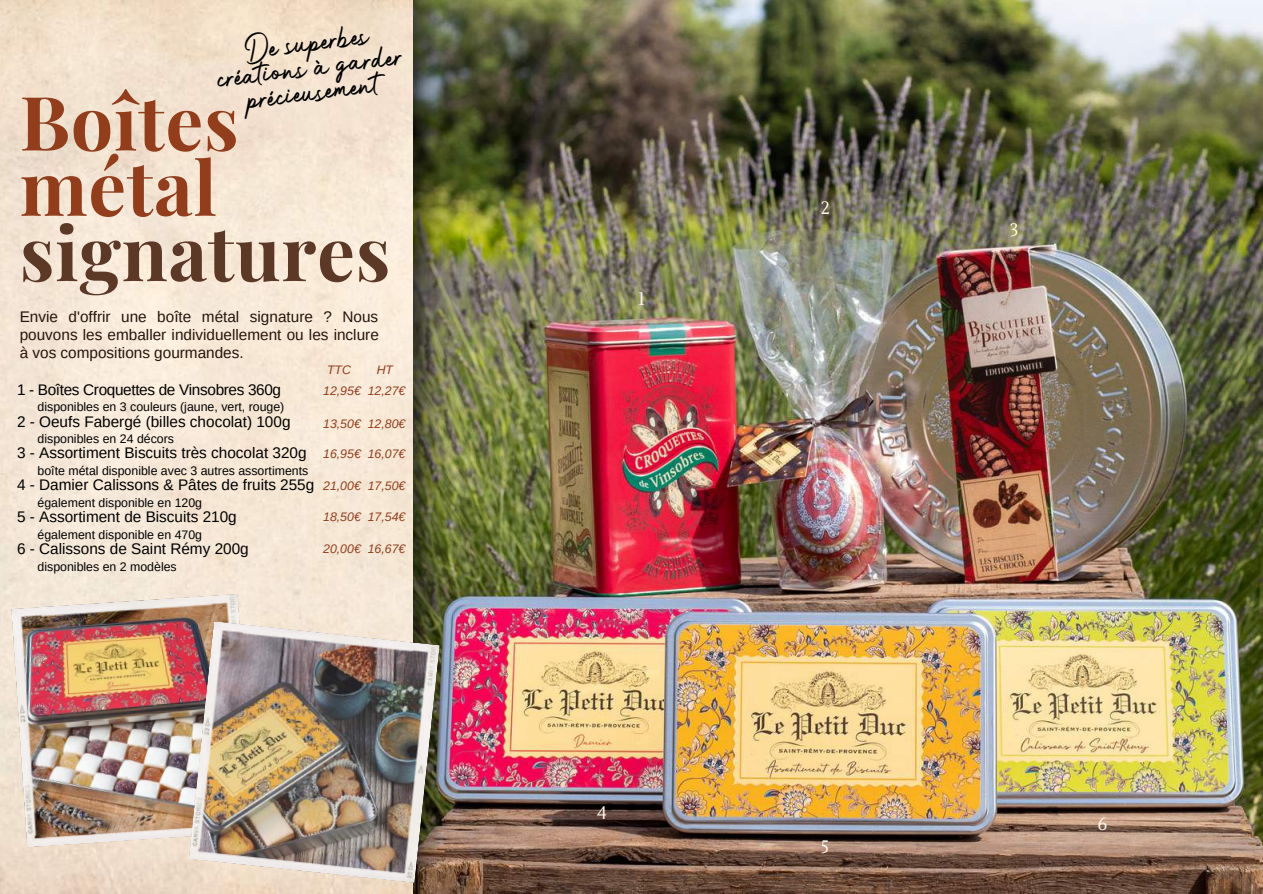
<style>
.page{position:relative;width:1263px;height:894px;background:#fff}
.page>*{position:absolute;margin:0;border:0;box-sizing:border-box;transform-origin:0 0}
.t1{font:700 75px/65.2px "Playfair Display";letter-spacing:.01em;color:#923e1d}
.t2{font:700 75px "Playfair Display";letter-spacing:.01em;color:#5c3826}
.t3{font:21.9px/24.8px "Anantha Signature";color:#000;text-align:center}
.t4{font:18px "Lustria";color:#fff8f1}
.t5{font:15.3px "Arimo";color:#000}
.t6{font:15.3px/18px "Arimo";color:#24140d;text-align:justify}
.t7{font:15.3px "Arimo";letter-spacing:-.02em;color:#000}
.t8{font:12.3px "Arimo";color:#000}
.t9{font:italic 12.3px "Arimo";color:#923e1d}
</style>
<div class="page">
<img style="left:458px;top:0;width:804px;height:893px">
<img style="left:0;top:0;width:458px;height:893px">
<img style="left:11px;top:593px;width:243px;height:254px">
<img style="left:189px;top:621px;width:251px;height:261px">
<h2 class="t3" style="left:213px;top:43px;width:188px;rotate:-7deg">De superbes créations à garder précieusement</h2>
<h1 class="t1" style="left:20px;top:87px;width:220px">Boîtes métal</h1>
<h1 class="t2" style="left:20px;top:200px;width:372px">signatures</h1>
<p class="t6" style="left:20px;top:307px;width:361px">Envie d'offrir une boîte métal signature ? Nous pouvons les emballer individuellement ou les inclure à vos compositions gourmandes.</p>
<p class="t9" style="left:323px;top:384px;width:39px">12,95€</p>
<p class="t9" style="left:323px;top:416px;width:39px">13,50€</p>
<p class="t9" style="left:323px;top:447px;width:39px">16,95€</p>
<p class="t9" style="left:323px;top:479px;width:39px">21,00€</p>
<p class="t9" style="left:323px;top:509px;width:39px">18,50€</p>
<p class="t9" style="left:323px;top:541px;width:39px">20,00€</p>
<p class="t9" style="left:327px;top:362px;width:25px">TTC</p>
<p class="t9" style="left:377px;top:362px;width:18px">HT</p>
<p class="t7" style="left:17px;top:380px;width:266px">1 - Boîtes Croquettes de Vinsobres 360g</p>
<p class="t8" style="left:38px;top:400px;width:248px">disponibles en 3 couleurs (jaune, vert, rouge)</p>
<p class="t5" style="left:17px;top:412px;width:275px">2 - Oeufs Fabergé (billes chocolat) 100g</p>
<p class="t8" style="left:38px;top:432px;width:138px">disponibles en 24 décors</p>
<p class="t5" style="left:17px;top:444px;width:291px">3 - Assortiment Biscuits très chocolat 320g</p>
<p class="t8" style="left:38px;top:463px;width:272px">boîte métal disponible avec 3 autres assortiments</p>
<p class="t5" style="left:17px;top:476px;width:299px">4 - Damier Calissons &amp; Pâtes de fruits 255g</p>
<p class="t8" style="left:38px;top:495px;width:166px">également disponible en 120g</p>
<p class="t5" style="left:17px;top:508px;width:221px">5 - Assortiment de Biscuits 210g</p>
<p class="t8" style="left:38px;top:527px;width:166px">également disponible en 470g</p>
<p class="t5" style="left:17px;top:540px;width:233px">6 - Calissons de Saint Rémy 200g</p>
<p class="t8" style="left:38px;top:559px;width:141px">disponibles en 2 modèles</p>
<p class="t9" style="left:368px;top:384px;width:39px">12,27€</p>
<p class="t9" style="left:368px;top:416px;width:39px">12,80€</p>
<p class="t9" style="left:368px;top:447px;width:39px">16,07€</p>
<p class="t9" style="left:368px;top:479px;width:39px">17,50€</p>
<p class="t9" style="left:368px;top:509px;width:39px">17,54€</p>
<p class="t9" style="left:368px;top:541px;width:39px">16,67€</p>
<h3 class="t4" style="left:638px;top:288px;width:9px">1</h3>
<h3 class="t4" style="left:821px;top:197px;width:11px">2</h3>
<h3 class="t4" style="left:1010px;top:218px;width:10px">3</h3>
<h3 class="t4" style="left:597px;top:801px;width:11px">4</h3>
<h3 class="t4" style="left:821px;top:835px;width:10px">5</h3>
<h3 class="t4" style="left:1097px;top:812px;width:12px">6</h3>
</div>
